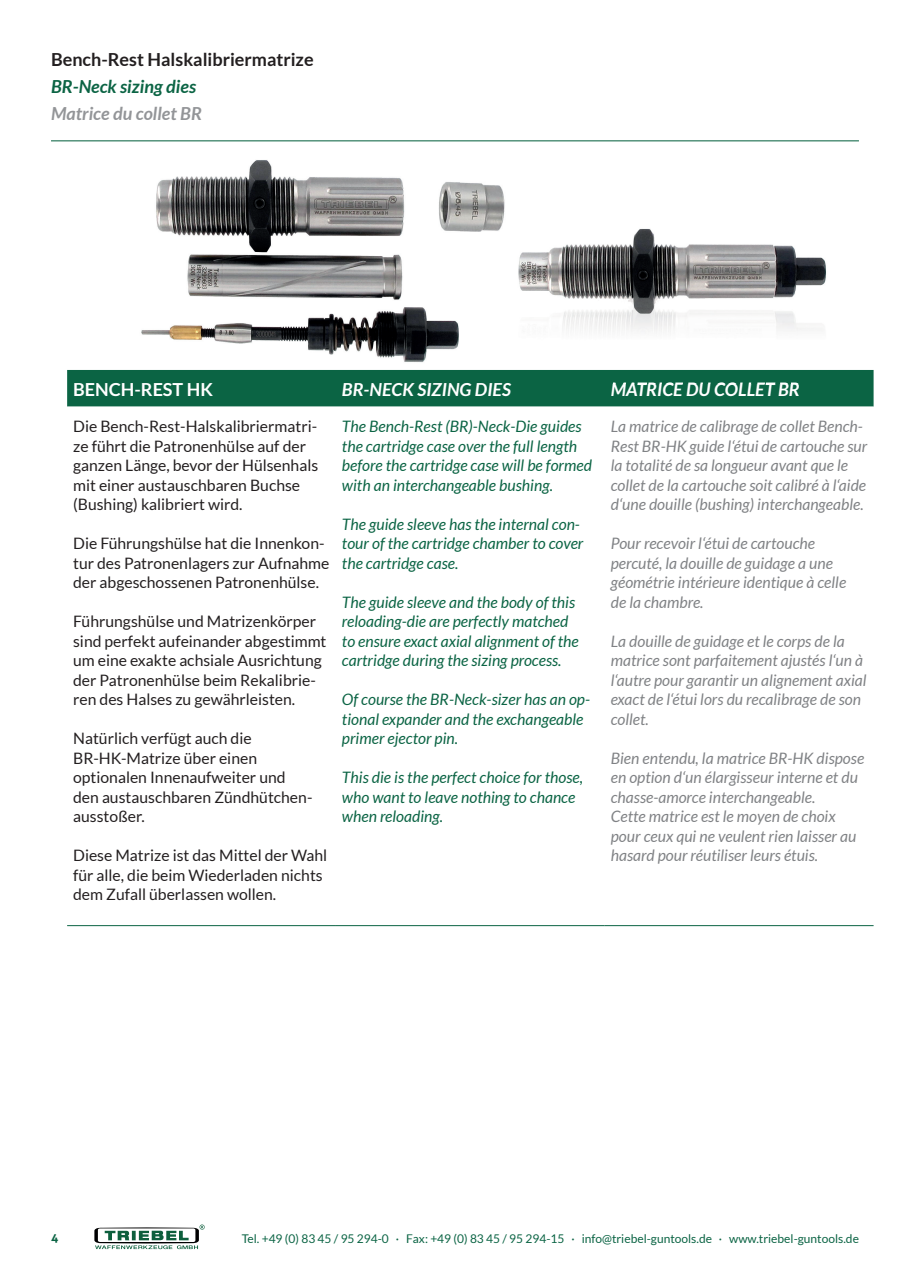
<style>
.page{position:relative;width:910px;height:1280px;background:#fff}
.page>*{position:absolute;margin:0;border:0;box-sizing:border-box;transform-origin:0 0}
.t1{font:italic 700 18px "Lato";color:#fff}
.t2{font:700 18px "Lato";color:#231f20}
.t3{font:italic 700 18px "Lato";color:#939598}
.t4{font:italic 700 18px "Lato";color:#0b6444}
.t5{font:700 18px "Lato";color:#fff}
.t6{font:italic 15.75px/19.5px "Lato";color:#808285}
.t7{font:15.75px/19.5px "Lato";color:#231f20}
.t8{font:italic 15.75px/19.5px "Lato";color:#0b6444}
.t9{font:12px "Lato";color:#0b6444}
.t10{font:700 12px "Aller";color:#0b6444}
</style>
<div class="page">
<hr style="left:51px;top:140px;width:808px;height:1px;background:#0b6444">
<svg style="left:94px;top:1224px;width:111px;height:25px"></svg>
<div style="left:67px;top:370px;width:807px;height:37px;background:#0b6444"></div>
<hr style="left:67px;top:925px;width:269px;height:1px;background:#0b6444">
<hr style="left:336px;top:925px;width:269px;height:1px;background:#0b6444">
<hr style="left:605px;top:925px;width:269px;height:1px;background:#0b6444">
<img style="left:518px;top:229px;width:308px;height:103px">
<div style="left:517px;top:370px;width:310px;height:14px;background:#0b6444"></div>
<img style="left:611px;top:382px;width:188px;height:2px">
<img style="left:141px;top:160px;width:318px;height:203px">
<img style="left:518px;top:291px;width:308px;height:25px">
<img style="left:433px;top:177px;width:72px;height:60px">
<p class="t2" style="left:51px;top:49px;width:264px">Bench-Rest Halskalibriermatrize</p>
<p class="t4" style="left:51px;top:76px;width:147px">BR-Neck sizing dies</p>
<p class="t3" style="left:51px;top:103px;width:152px">Matrice du collet BR</p>
<p class="t5" style="left:73px;top:379px;width:141px">BENCH-REST HK</p>
<p class="t1" style="left:342px;top:379px;width:170px">BR-NECK SIZING DIES</p>
<p class="t1" style="left:611px;top:379px;width:190px">MATRICE DU COLLET BR</p>
<p class="t7" style="left:73px;top:416px;width:247px">Die Bench-Rest-Halskalibriermatri&shy;ze führt die Patronenhülse auf der ganzen Länge, bevor der Hülsenhals mit einer austauschbaren Buchse (Bushing) kalibriert wird.</p>
<p class="t7" style="left:73px;top:533px;width:258px">Die Führungshülse hat die Innenkon&shy;tur des Patronenlagers zur Aufnahme der abgeschossenen Patronenhülse.</p>
<p class="t7" style="left:73px;top:611px;width:255px">Führungshülse und Matrizenkörper sind perfekt aufeinander abgestimmt um eine exakte achsiale Ausrichtung der Patronenhülse beim Rekalibrie&shy;ren des Halses zu gewährleisten.</p>
<p class="t7" style="left:73px;top:728px;width:241px">Natürlich verfügt auch die<br>BR-HK-Matrize über einen optionalen Innenaufweiter und den austauschbaren Zündhütchen&shy;ausstoßer.</p>
<p class="t7" style="left:73px;top:845px;width:256px">Diese Matrize ist das Mittel der Wahl für alle, die beim Wiederladen nichts dem Zufall überlassen wollen.</p>
<p class="t8" style="left:342px;top:417px;width:252px">The Bench-Rest (BR)-Neck-Die guides the cartridge case over the full length before the cartridge case will be formed with an interchangeable bushing.</p>
<p class="t8" style="left:342px;top:514px;width:243px">The guide sleeve has the internal con&shy;tour of the cartridge chamber to cover the cartridge case.</p>
<p class="t8" style="left:342px;top:592px;width:238px">The guide sleeve and the body of this reloading-die are perfectly matched to ensure exact axial alignment of the cartridge during the sizing process.</p>
<p class="t8" style="left:342px;top:690px;width:250px">Of course the BR-Neck-sizer has an op&shy;tional expander and the exchangeable primer ejector pin.</p>
<p class="t8" style="left:342px;top:768px;width:243px">This die is the perfect choice for those, who want to leave nothing to chance when reloading.</p>
<p class="t6" style="left:611px;top:417px;width:258px">La matrice de calibrage de collet Bench-Rest BR-HK guide l‘étui de cartouche sur la totalité de sa longueur avant que le collet de la cartouche soit calibré à l‘aide d‘une douille (bushing) interchangeable.</p>
<p class="t6" style="left:611px;top:534px;width:237px">Pour recevoir l‘étui de cartouche percuté, la douille de guidage a une géométrie intérieure identique à celle de la chambre.</p>
<p class="t6" style="left:611px;top:631px;width:257px">La douille de guidage et le corps de la matrice sont parfaitement ajustés l‘un à l‘autre pour garantir un alignement axial exact de l‘étui lors du recalibrage de son collet.</p>
<p class="t6" style="left:611px;top:748px;width:255px">Bien entendu, la matrice BR-HK dispose en option d‘un élargisseur interne et du chasse-amorce interchangeable.<br>Cette matrice est le moyen de choix pour ceux qui ne veulent rien laisser au hasard pour réutiliser leurs étuis.</p>
<p class="t10" style="left:51px;top:1230px;width:9px">4</p>
<p class="t9" style="left:242px;top:1232px;width:619px">Tel. +49 (0) 83 45 / 95 294-0 · Fax: +49 (0) 83 45 / 95 294-15 · info@triebel-guntools.de · www.triebel-guntools.de</p>
</div>
